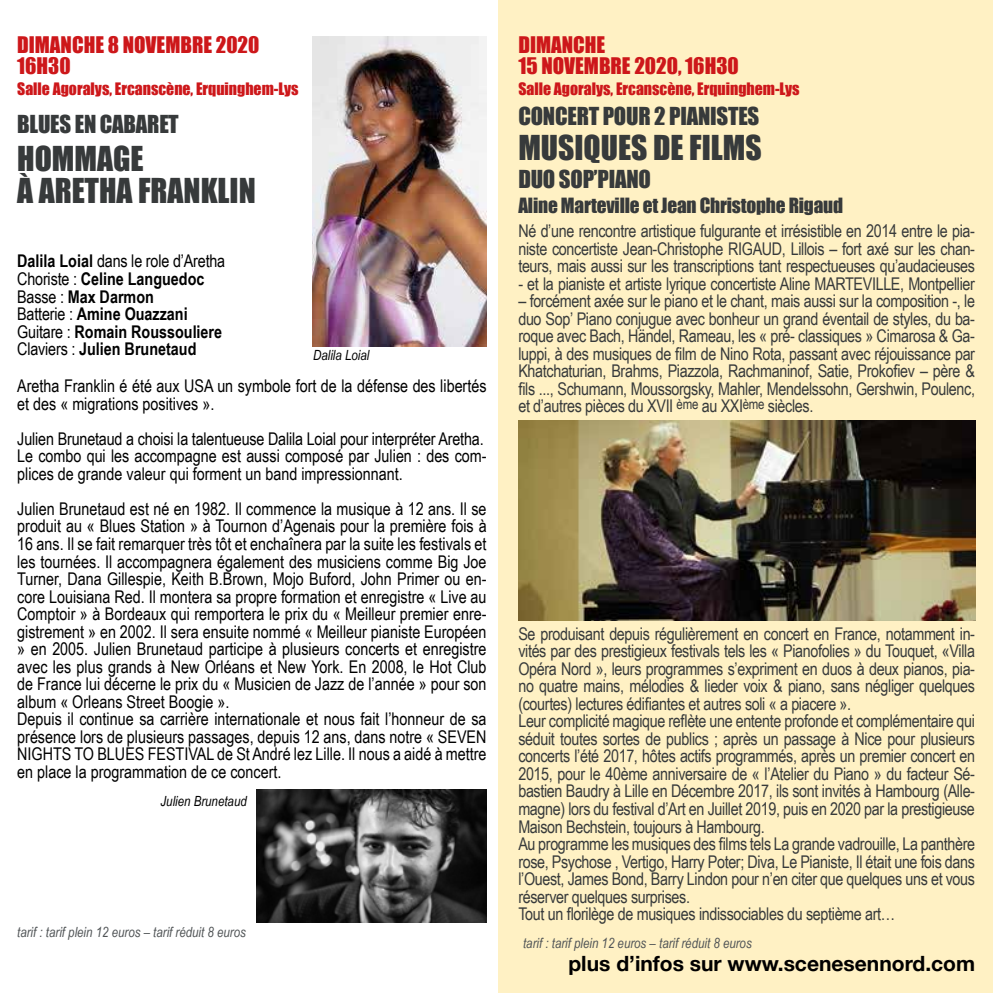
<style>
.page{position:relative;width:993px;height:993px;background:#fff}
.page>*{position:absolute;margin:0;border:0;box-sizing:border-box;transform-origin:0 0}
.t1{font:31.5px/31.5px "Impact";color:#373a3b}
.t2{font:22.75px "Impact";letter-spacing:-.01em;color:#373a3b}
.t3{font:21px/21px "Impact";color:#cd171a}
.t4{font:700 21px "Helvetica Neue";color:#000}
.t5{font:19.25px "Impact";letter-spacing:-.01em;color:#373a3b}
.t6{font:17.5px/17.5px "Arial Narrow";letter-spacing:-.02em;color:#373a3b;text-align:justify}
.t7{font:17.5px/17.5px "Arial Narrow";color:#000}
.t8{font:700 17.5px/17.5px "Arial Narrow";color:#000}
.t9{font:15.75px "Impact";color:#cd171a}
.t10{font:italic 14px "Arial Narrow";color:#505456}
.t11{font:italic 14px "Arial Narrow";color:#000}
.s1{font-weight:400}
</style>
<div class="page">
<div style="left:498px;top:0;width:494px;height:992px;background:#fff1c4"></div>
<img style="left:312px;top:37px;width:174px;height:309px">
<img style="left:518px;top:420px;width:456px;height:200px">
<img style="left:256px;top:789px;width:230px;height:132px">
<p class="t3" style="left:17px;top:34px;width:243px">DIMANCHE 8 NOVEMBRE 2020<br>16H30</p>
<p class="t9" style="left:17px;top:77px;width:283px">Salle Agoralys, Ercanscène, Erquinghem-Lys</p>
<h2 class="t2" style="left:17px;top:107px;width:163px">BLUES EN CABARET</h2>
<h1 class="t1" style="left:17px;top:142px;width:240px">HOMMAGE<br>À ARETHA FRANKLIN</h1>
<p class="t8" style="left:17px;top:251px;width:209px">Dalila Loial <span class="s1">dans le role d’Aretha<br>Choriste :</span> Celine Languedoc<br><span class="s1">Basse :</span> Max Darmon<br><span class="s1">Batterie :</span> Amine Ouazzani<br><span class="s1">Guitare :</span> Romain Roussouliere<br><span class="s1">Claviers :</span> Julien Brunetaud</p>
<p class="t11" style="left:313px;top:345px;width:58px">Dalila Loial</p>
<p class="t7" style="left:17px;top:376px;width:470px">Aretha Franklin é été aux USA un symbole fort de la défense des libertés et des « migrations positives ».</p>
<p class="t7" style="left:17px;top:429px;width:470px">Julien Brunetaud a choisi la talentueuse Dalila Loial pour interpréter Aretha.<br>Le combo qui les accompagne est aussi composé par Julien : des com&shy;plices de grande valeur qui forment un band impressionnant.</p>
<p class="t7" style="left:17px;top:499px;width:471px">Julien Brunetaud est né en 1982. Il commence la musique à 12 ans. Il se produit au « Blues Station » à Tournon d’Agenais pour la première fois à 16 ans. Il se fait remarquer très tôt et enchaînera par la suite les festivals et les tournées. Il accompagnera également des musiciens comme Big Joe Turner, Dana Gillespie, Keith B.Brown, Mojo Buford, John Primer ou en&shy;core Louisiana Red. Il montera sa propre formation et enregistre « Live au Comptoir » à Bordeaux qui remportera le prix du « Meilleur premier enre&shy;gistrement » en 2002. Il sera ensuite nommé « Meilleur pianiste Européen » en 2005. Julien Brunetaud participe à plusieurs concerts et enregistre avec les plus grands à New Orléans et New York. En 2008, le Hot Club de France lui décerne le prix du « Musicien de Jazz de l’année » pour son album « Orleans Street Boogie ».<br>Depuis il continue sa carrière internationale et nous fait l’honneur de sa présence lors de plusieurs passages, depuis 12 ans, dans notre « SEVEN NIGHTS TO BLUES FESTIVAL de St André lez Lille. Il nous a aidé à mettre en place la programmation de ce concert.</p>
<p class="t11" style="left:160px;top:790px;width:88px">Julien Brunetaud</p>
<p class="t10" style="left:17px;top:922px;width:230px">tarif : tarif plein 12 euros – tarif réduit 8 euros</p>
<p class="t3" style="left:518px;top:34px;width:222px">DIMANCHE<br>15 NOVEMBRE 2020, 16H30</p>
<p class="t9" style="left:518px;top:77px;width:283px">Salle Agoralys, Ercanscène, Erquinghem-Lys</p>
<h2 class="t2" style="left:518px;top:99px;width:242px">CONCERT POUR 2 PIANISTES</h2>
<h1 class="t1" style="left:518px;top:131px;width:245px">MUSIQUES DE FILMS</h1>
<h2 class="t2" style="left:518px;top:162px;width:134px">DUO SOP’PIANO</h2>
<p class="t5" style="left:518px;top:190px;width:326px">Aline Marteville et Jean Christophe Rigaud</p>
<p class="t6" style="left:518px;top:221px;width:458px">Né d’une rencontre artistique fulgurante et irrésistible en 2014 entre le pia&shy;niste concertiste Jean-Christophe RIGAUD, Lillois – fort axé sur les chan&shy;teurs, mais aussi sur les transcriptions tant respectueuses qu’audacieuses</p>
<p class="t6" style="left:518px;top:274px;width:458px">- et la pianiste et artiste lyrique concertiste Aline MARTEVILLE, Montpellier</p>
<p class="t6" style="left:518px;top:291px;width:458px">– forcément axée sur le piano et le chant, mais aussi sur la composition -, le duo Sop’ Piano conjugue avec bonheur un grand éventail de styles, du ba&shy;roque avec Bach, Händel, Rameau, les « pré- classiques » Cimarosa &amp; Ga&shy;luppi, à des musiques de film de Nino Rota, passant avec réjouissance par Khatchaturian, Brahms, Piazzola, Rachmaninof, Satie, Prokofiev – père &amp; fils ..., Schumann, Moussorgsky, Mahler, Mendelssohn, Gershwin, Poulenc, et d’autres pièces du XVII <sup>ème</sup> au XXI<sup>ème</sup> siècles.</p>
<p class="t6" style="left:518px;top:624px;width:458px;text-align:left">Se produisant depuis régulièrement en concert en France, notamment in&shy;vités par des prestigieux festivals tels les « Pianofolies » du Touquet, «Villa Opéra Nord », leurs programmes s’expriment en duos à deux pianos, pia&shy;no quatre mains, mélodies &amp; lieder voix &amp; piano, sans négliger quelques (courtes) lectures édifiantes et autres soli « a piacere ».<br>Leur complicité magique reflète une entente profonde et complémentaire qui séduit toutes sortes de publics ; après un passage à Nice pour plusieurs concerts l’été 2017, hôtes actifs programmés, après un premier concert en 2015, pour le 40ème anniversaire de « l’Atelier du Piano » du facteur Sé&shy;bastien Baudry à Lille en Décembre 2017, ils sont invités à Hambourg (Alle&shy;magne) lors du festival d’Art en Juillet 2019, puis en 2020 par la prestigieuse Maison Bechstein, toujours à Hambourg.<br>Au programme les musiques des films tels La grande vadrouille, La panthère rose, Psychose , Vertigo, Harry Poter; Diva, Le Pianiste, Il était une fois dans l’Ouest, James Bond, Barry Lindon pour n’en citer que quelques uns et vous réserver quelques surprises.<br>Tout un florilège de musiques indissociables du septième art…</p>
<p class="t10" style="left:523px;top:932px;width:230px">tarif : tarif plein 12 euros – tarif réduit 8 euros</p>
<p class="t4" style="left:568px;top:946px;width:408px">plus d’infos sur www.scenesennord.com</p>
</div>
